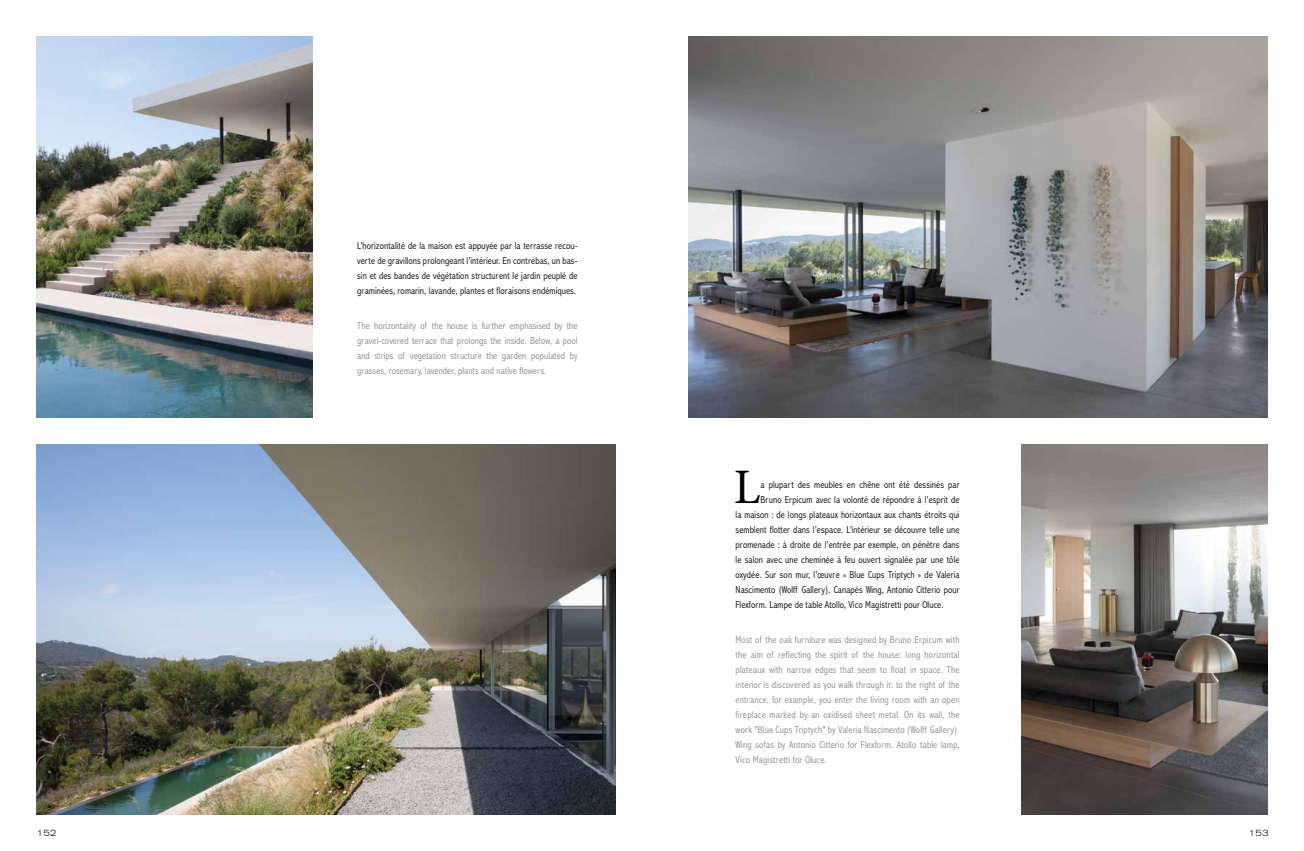
<style>
.page{position:relative;width:1304px;height:851px;background:#fff}
.page>*{position:absolute;margin:0;border:0;box-sizing:border-box;transform-origin:0 0}
.t1{font:49.6px "Minion Pro";color:#000}
.t2{font:300 condensed 10px/15px "Abadi";letter-spacing:.01em;color:#000;text-align:justify}
.t3{font:300 condensed 10px/15px "Abadi";letter-spacing:.01em;color:#878787;text-align:justify}
.t4{font:300 expanded 9px "Akzidenz Grotesk BE";color:#000}
</style>
<div class="page">
<img style="left:36px;top:444px;width:580px;height:370px">
<img style="left:36px;top:36px;width:277px;height:381px">
<img style="left:1021px;top:444px;width:247px;height:370px">
<img style="left:688px;top:36px;width:580px;height:381px">
<p class="t2" style="left:357px;top:238px;width:222px">L’horizontalité de la maison est appuyée par la terrasse recou&shy;verte de gravillons prolongeant l’intérieur. En contrebas, un bas&shy;sin et des bandes de végétation structurent le jardin peuplé de graminées, romarin, lavande, plantes et floraisons endémiques.</p>
<p class="t3" style="left:357px;top:318px;width:222px">The horizontality of the house is further emphasised by the gravel-covered terrace that prolongs the inside. Below, a pool and strips of vegetation structure the garden populated by grasses, rosemary, lavender, plants and native flowers.</p>
<h1 class="t1" style="left:734px;top:453px;width:28px">L</h1>
<p class="t2" style="left:760px;top:476px;width:200px">a plupart des meubles en chêne ont été dessinés par</p>
<p class="t2" style="left:760px;top:491px;width:201px">Bruno Erpicum avec la volonté de répondre à l’esprit de</p>
<p class="t2" style="left:736px;top:506px;width:225px">la maison : de longs plateaux horizontaux aux chants étroits qui</p>
<p class="t2" style="left:736px;top:521px;width:225px">semblent flotter dans l’espace. L’intérieur se découvre telle une</p>
<p class="t2" style="left:736px;top:536px;width:225px">promenade : à droite de l’entrée par exemple, on pénètre dans</p>
<p class="t2" style="left:736px;top:551px;width:225px">le salon avec une cheminée à feu ouvert signalée par une tôle</p>
<p class="t2" style="left:736px;top:566px;width:225px">oxydée. Sur son mur, l’œuvre « Blue Cups Triptych » de Valeria</p>
<p class="t2" style="left:736px;top:581px;width:225px">Nascimento (Wolff Gallery). Canapés Wing, Antonio Citterio pour</p>
<p class="t2" style="left:736px;top:596px;width:209px">Flexform. Lampe de table Atollo, Vico Magistretti pour Oluce.</p>
<p class="t3" style="left:736px;top:632px;width:225px">Most of the oak furniture was designed by Bruno Erpicum with the aim of reflecting the spirit of the house: long horizontal plateaux with narrow edges that seem to float in space. The interior is discovered as you walk through it: to the right of the entrance, for example, you enter the living room with an open fireplace marked by an oxidised sheet metal. On its wall, the work "Blue Cups Triptych" by Valeria Nascimento (Wolff Gallery).<br>Wing sofas by Antonio Citterio for Flexform. Atollo table lamp, Vico Magistretti for Oluce.</p>
<p class="t4" style="left:37px;top:828px;width:21px">152</p>
<p class="t4" style="left:1249px;top:828px;width:21px">153</p>
</div>
